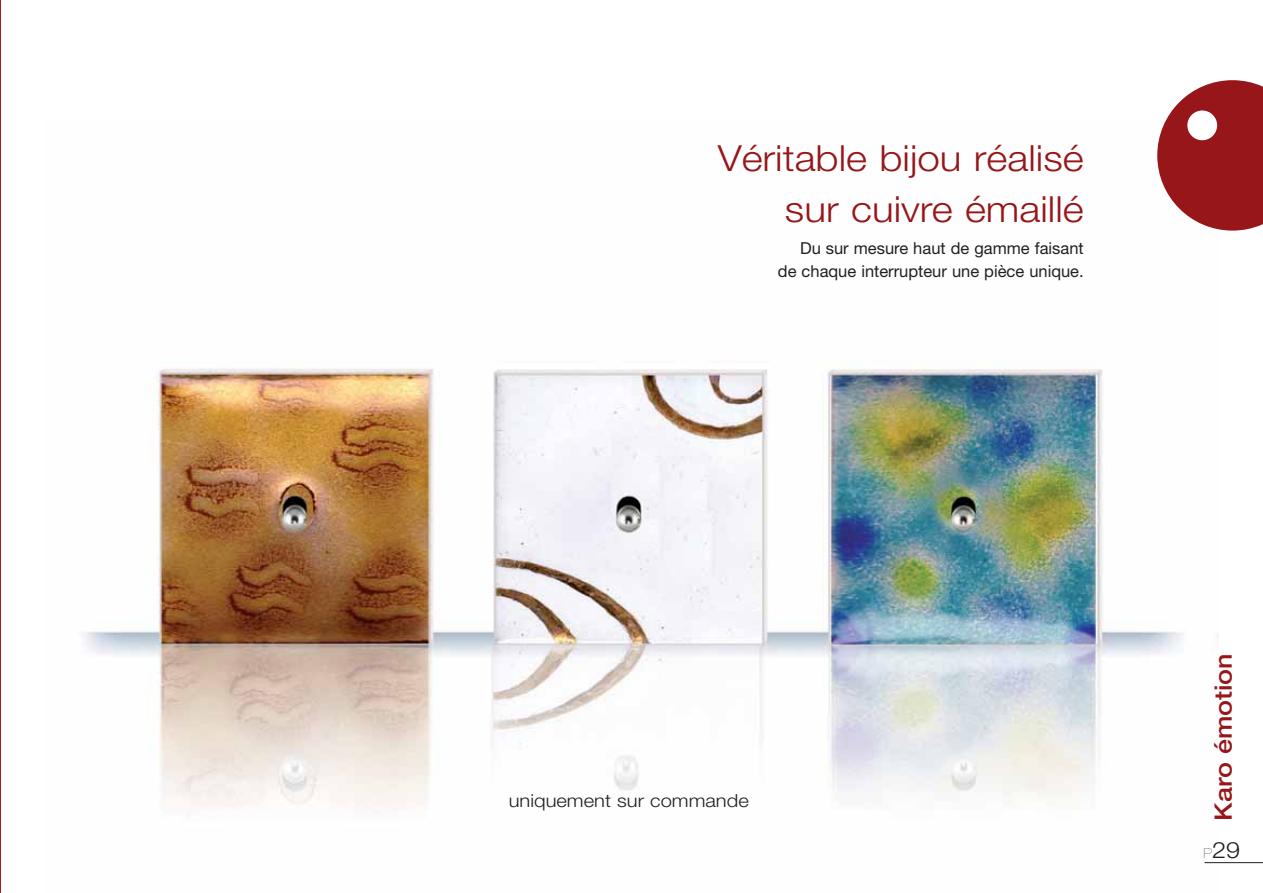
<style>
.page{position:relative;width:1263px;height:893px;background:#fff}
.page>*{position:absolute;margin:0;border:0;box-sizing:border-box;transform-origin:0 0}
.t1{font:300 36px/51px "Helvetica Neue";color:#961619;text-align:right;scale:1.12 1}
.t2{font:500 24px "Helvetica Neue";color:#961619;scale:1.12 1}
.t3{font:300 22.5px "Helvetica Neue";color:#231f20;scale:1.12 1}
.t4{font:300 18px "Helvetica Neue";color:#231f20;scale:1.12 1}
.t5{font:16.5px/23.1px "Helvetica Neue";color:#231f20;text-align:right}
.s1{font-weight:200;font-size:13.5px}
</style>
<div class="page">
<img style="left:83px;top:368px;width:1136px;height:496px">
<hr style="left:1205px;top:862px;width:58px;height:1px;background:#231f20">
<svg style="left:1157px;top:80px;width:106px;height:151px"></svg>
<div style="left:1187px;top:110px;width:30px;height:30px;background:#fff;border-radius:50%"></div>
<img style="left:0;top:0;width:1px;height:893px">
<h1 class="t1" style="left:718px;top:136px;width:328px">Véritable bijou réalisé sur cuivre émaillé</h1>
<p class="t5" style="left:778px;top:238px;width:307px">Du sur mesure haut de gamme faisant de chaque interrupteur une pièce unique.</p>
<p class="t4" style="left:509px;top:794px;width:216px">uniquement sur commande</p>
<h2 class="t2" style="left:1215px;top:821px;width:151px;rotate:-90deg">Karo émotion</h2>
<h3 class="t3" style="left:1203px;top:842px;width:34px"><span class="s1">P</span>29</h3>
</div>
